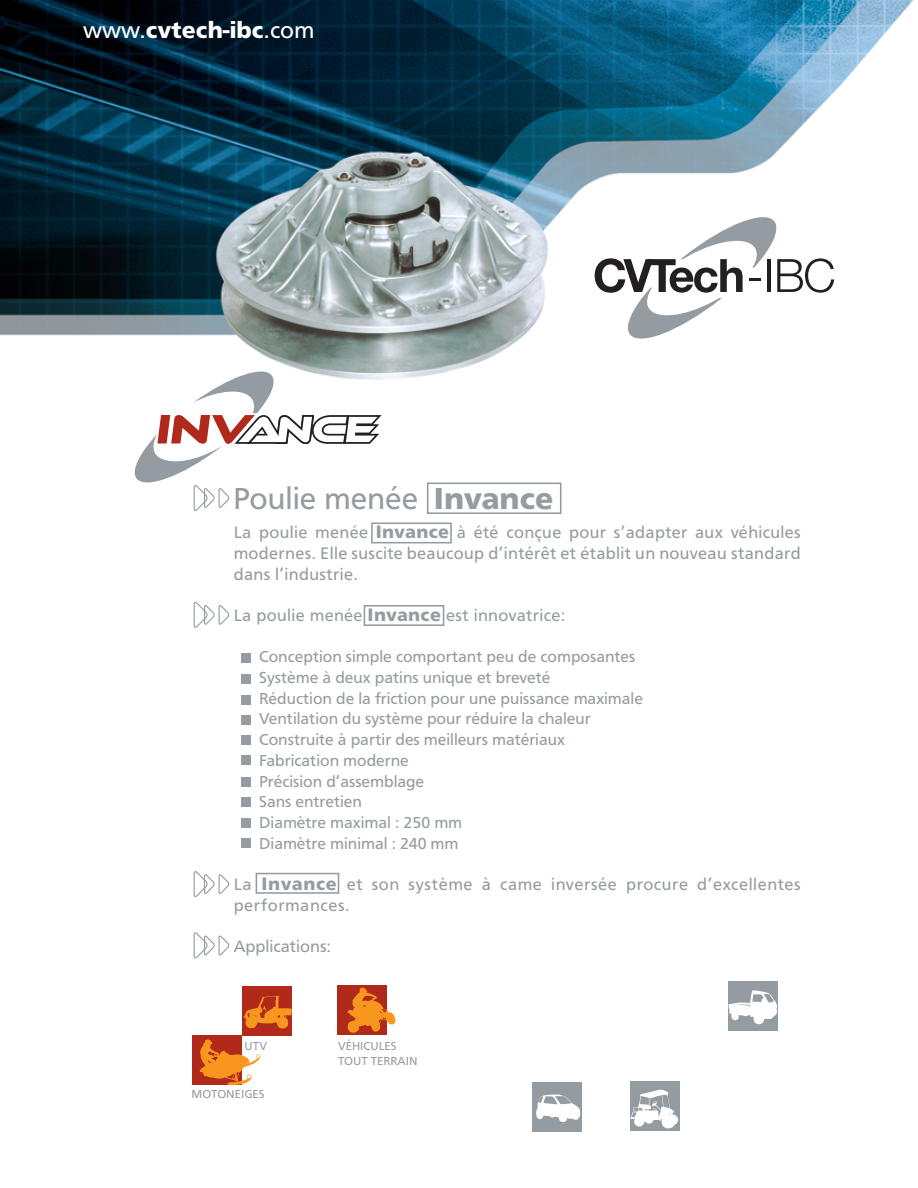
<style>
.page{position:relative;width:918px;height:1188px;background:#fff}
.page>*{position:absolute;margin:0;border:0;box-sizing:border-box;transform-origin:0 0}
.t1{font:31.5px "Frutus T";color:#959ca1}
.t2{font:700 24px "Frutus T";color:#fff}
.t3{font:17.25px/20.7px "Frutus T";letter-spacing:.02em;color:#959ca1;text-align:justify}
.t4{font:17.25px "Frutus T";color:#959ca1}
.t5{font:16.5px/20.7px "Frutus T";color:#959ca1}
.t6{font:12px/14.4px "Frutus T";color:#959ca1}
.s1{font-weight:400}
.s2{font-weight:700}
.s3{font-weight:700;font-size:18.75px}
</style>
<div class="page">
<img style="left:0;top:0;width:914px;height:1132px">
<div style="left:192px;top:1036px;width:49px;height:49px;background:#b1291a"></div>
<div style="left:532px;top:1082px;width:50px;height:49px;background:#959ca1"></div>
<div style="left:630px;top:1082px;width:50px;height:49px;background:#959ca1"></div>
<div style="left:728px;top:982px;width:49px;height:49px;background:#959ca1"></div>
<div style="left:338px;top:985px;width:49px;height:49px;background:#b1291a"></div>
<div style="left:242px;top:987px;width:49px;height:49px;background:#b1291a"></div>
<svg style="left:199px;top:1039px;width:61px;height:46px"></svg>
<svg style="left:345px;top:987px;width:51px;height:48px"></svg>
<svg style="left:536px;top:1093px;width:44px;height:29px"></svg>
<svg style="left:630px;top:1090px;width:48px;height:38px"></svg>
<svg style="left:728px;top:990px;width:49px;height:34px"></svg>
<svg style="left:595px;top:209px;width:239px;height:138px"></svg>
<svg style="left:129px;top:365px;width:257px;height:146px"></svg>
<svg style="left:193px;top:600px;width:38px;height:28px"></svg>
<svg style="left:193px;top:869px;width:38px;height:28px"></svg>
<svg style="left:193px;top:931px;width:38px;height:28px"></svg>
<div style="left:241px;top:653px;width:9px;height:9px;background:#959ca1"></div>
<div style="left:241px;top:695px;width:9px;height:9px;background:#959ca1"></div>
<div style="left:241px;top:674px;width:9px;height:10px;background:#959ca1"></div>
<div style="left:241px;top:715px;width:9px;height:10px;background:#959ca1"></div>
<div style="left:241px;top:735px;width:9px;height:10px;background:#959ca1"></div>
<div style="left:241px;top:756px;width:9px;height:9px;background:#959ca1"></div>
<div style="left:241px;top:798px;width:9px;height:9px;background:#959ca1"></div>
<div style="left:241px;top:777px;width:9px;height:9px;background:#959ca1"></div>
<div style="left:241px;top:818px;width:9px;height:9px;background:#959ca1"></div>
<div style="left:241px;top:838px;width:9px;height:10px;background:#959ca1"></div>
<div style="left:371px;top:523px;width:81px;height:20px;border:2px solid #959ca1"></div>
<div style="left:364px;top:605px;width:80px;height:21px;border:2px solid #959ca1"></div>
<div style="left:256px;top:873px;width:83px;height:21px;border:2px solid #959ca1"></div>
<svg style="left:244px;top:996px;width:48px;height:33px"></svg>
<div style="left:427px;top:483px;width:134px;height:31px;border:2px solid #959ca1"></div>
<h2 class="t2" style="left:83px;top:16px;width:233px"><span class="s1">www.</span>cvtech-ibc<span class="s1">.com</span></h2>
<h1 class="t1" style="left:233px;top:480px;width:322px">Poulie menée <span class="s2">Invance</span></h1>
<p class="t3" style="left:234px;top:522px;width:569px">La poulie menée <span class="s3">Invance</span> à été conçue pour s’adapter aux véhicules modernes. Elle suscite beaucoup d’intérêt et établit un nouveau standard dans l’industrie.</p>
<p class="t3" style="left:234px;top:605px;width:333px">La poulie menée <span class="s3">Invance</span> est innovatrice:</p>
<p class="t5" style="left:259px;top:646px;width:385px">Conception simple comportant peu de composantes Système à deux patins unique et breveté<br>Réduction de la friction pour une puissance maximale Ventilation du système pour réduire la chaleur Construite à partir des meilleurs matériaux Fabrication moderne<br>Précision d’assemblage<br>Sans entretien<br>Diamètre maximal : 250 mm<br>Diamètre minimal : 240 mm</p>
<p class="t3" style="left:234px;top:874px;width:569px">La <span class="s3">Invance</span> et son système à came inversée procure d’excellentes performances.</p>
<p class="t4" style="left:234px;top:936px;width:99px">Applications:</p>
<p class="t6" style="left:244px;top:1039px;width:24px">UTV</p>
<p class="t6" style="left:192px;top:1087px;width:75px">MOTONEIGES</p>
<p class="t6" style="left:338px;top:1039px;width:81px">VÉHICULES<br>TOUT TERRAIN</p>
</div>
